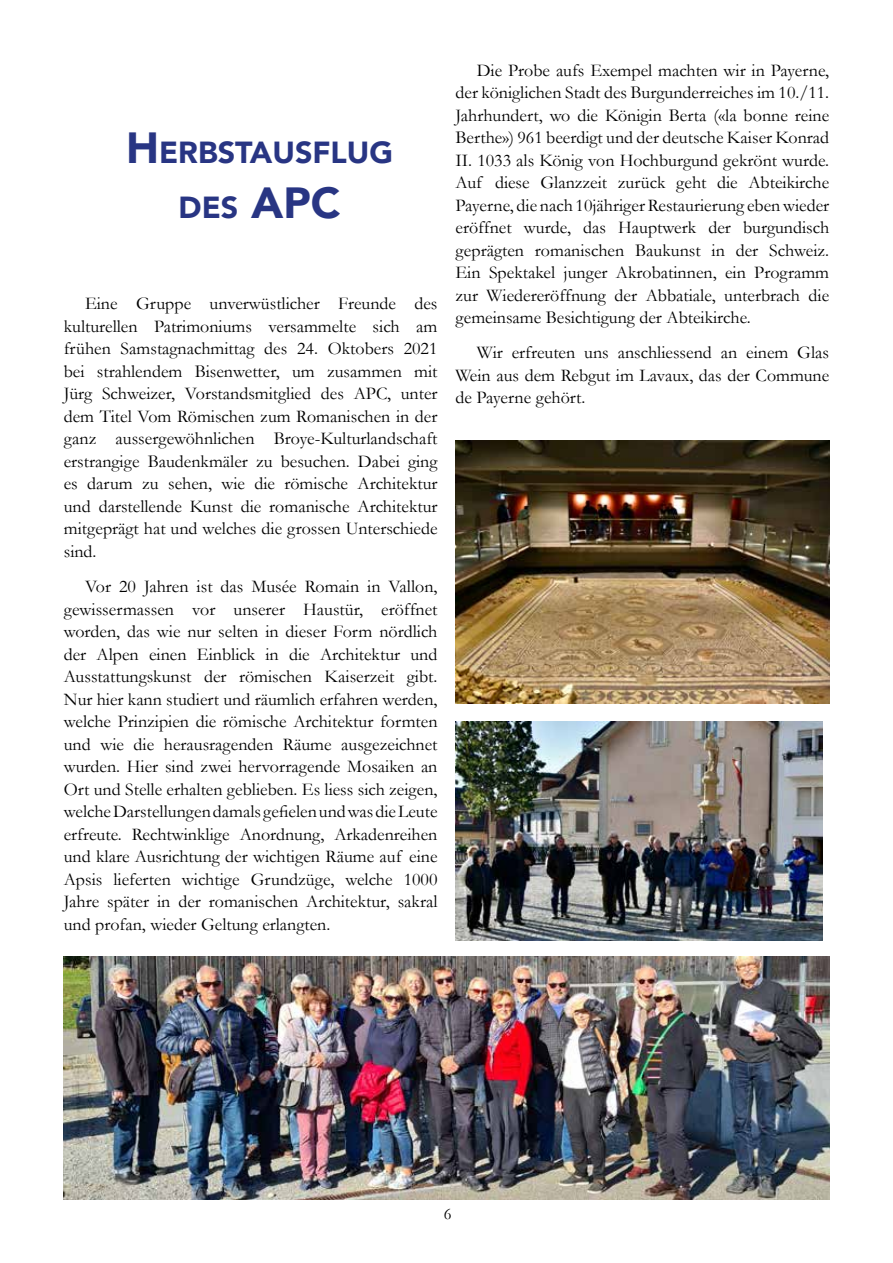
<style>
.page{position:relative;width:893px;height:1263px;background:#fff}
.page>*{position:absolute;margin:0;border:0;box-sizing:border-box;transform-origin:0 0}
.t1{font:900 30.45px/55.5px "Avenir";color:#283583;text-align:center}
.t2{font:18px/22.5px "Garamond";color:#000;text-align:justify}
.t3{font:16.5px "Garamond";color:#000}
.s1{font-size:43.5px}
</style>
<div class="page">
<img style="left:455px;top:441px;width:374px;height:263px">
<img style="left:455px;top:721px;width:367px;height:219px">
<img style="left:64px;top:957px;width:765px;height:242px">
<h1 class="t1" style="left:126px;top:124px;width:269px"><span class="s1">H</span> ERBSTAUSFLUG<br>DES <span class="s1">APC</span></h1>
<p class="t2" style="left:64px;top:292px;width:375px;text-indent:21px">Eine Gruppe unverwüstlicher Freunde des kulturellen Patrimoniums versammelte sich am frühen Samstagnachmittag des 24. Oktobers 2021 bei strahlendem Bisenwetter, um zusammen mit Jürg Schweizer, Vorstandsmitglied des APC, unter dem Titel Vom Römischen zum Romanischen in der ganz aussergewöhnlichen Broye-Kulturlandschaft erstrangige Baudenkmäler zu besuchen. Dabei ging es darum zu sehen, wie die römische Architektur und darstellende Kunst die romanische Architektur mitgeprägt hat und welches die grossen Unterschiede sind.</p>
<p class="t2" style="left:64px;top:575px;width:375px;text-indent:21px">Vor 20 Jahren ist das Musée Romain in Vallon, gewissermassen vor unserer Haustür, eröffnet worden, das wie nur selten in dieser Form nördlich der Alpen einen Einblick in die Architektur und Ausstattungskunst der römischen Kaiserzeit gibt.<br>Nur hier kann studiert und räumlich erfahren werden, welche Prinzipien die römische Architektur formten und wie die herausragenden Räume ausgezeichnet wurden. Hier sind zwei hervorragende Mosaiken an Ort und Stelle erhalten geblieben. Es liess sich zeigen, welche Darstellungen damals gefielen und was die Leute erfreute. Rechtwinklige Anordnung, Arkadenreihen und klare Ausrichtung der wichtigen Räume auf eine Apsis lieferten wichtige Grundzüge, welche 1000<br>Jahre später in der romanischen Architektur, sakral und profan, wieder Geltung erlangten.</p>
<p class="t2" style="left:455px;top:58px;width:375px;text-indent:21px">Die Probe aufs Exempel machten wir in Payerne, der königlichen Stadt des Burgunderreiches im 10./11.<br>Jahrhundert, wo die Königin Berta («la bonne reine Berthe») 961 beerdigt und der deutsche Kaiser Konrad II. 1033 als König von Hochburgund gekrönt wurde.<br>Auf diese Glanzzeit zurück geht die Abteikirche Payerne, die nach 10jähriger Restaurierung eben wieder eröffnet wurde, das Hauptwerk der burgundisch geprägten romanischen Baukunst in der Schweiz.<br>Ein Spektakel junger Akrobatinnen, ein Programm zur Wiedereröffnung der Abbatiale, unterbrach die gemeinsame Besichtigung der Abteikirche.</p>
<p class="t2" style="left:455px;top:341px;width:375px;text-indent:21px">Wir erfreuten uns anschliessend an einem Glas Wein aus dem Rebgut im Lavaux, das der Commune de Payerne gehört.</p>
<p class="t3" style="left:444px;top:1203px;width:9px">6</p>
</div>
